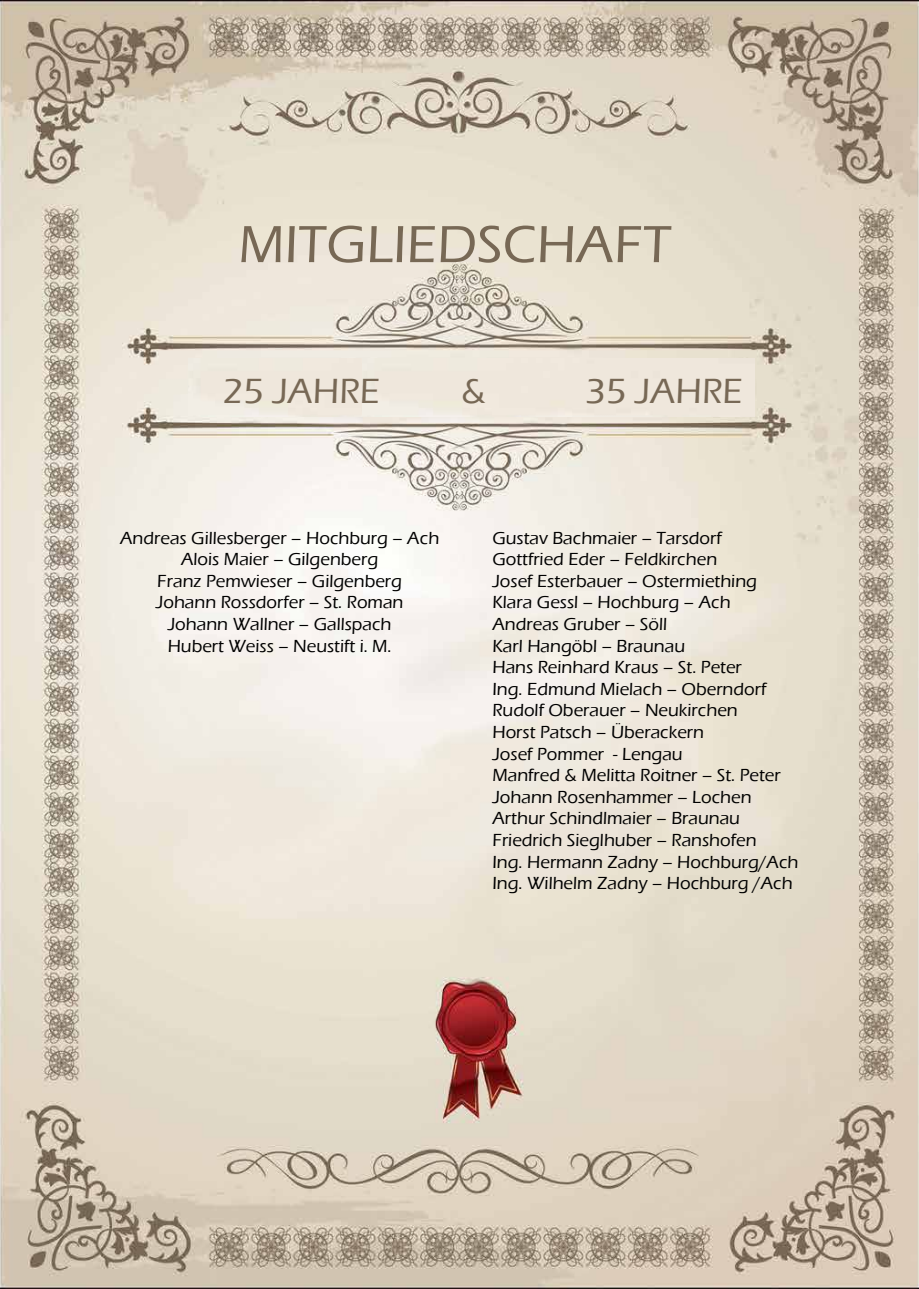
<style>
.page{position:relative;width:919px;height:1289px;background:#fff}
.page>*{position:absolute;margin:0;border:0;box-sizing:border-box;transform-origin:0 0}
.t1{font:500 54px "Eras ITC";color:#776855}
.t2{font:500 36px "Eras ITC";color:#776855}
.t3{font:500 18px/21.6px "Eras ITC";color:#000;text-align:center}
</style>
<div class="page">
<img style="left:0;top:0;width:918px;height:1288px">
<img style="left:188px;top:358px;width:174px;height:58px">
<div style="left:362px;top:358px;width:392px;height:58px;background:#efe7dc"></div>
<h1 class="t1" style="left:238px;top:214px;width:77px">Mitgliedschaft</h1>
<h2 class="t2" style="left:222px;top:371px;width:90px">25 Jahre</h2>
<h2 class="t2" style="left:461px;top:371px;width:26px">&amp;</h2>
<h2 class="t2" style="left:585px;top:371px;width:159px">35 JAHRE</h2>
<p class="t3" style="left:120px;top:527px;width:320px">Andreas Gillesberger – Hochburg – Ach<br>Alois Maier – Gilgenberg<br>Franz Pemwieser – Gilgenberg<br>Johann Rossdorfer – St. Roman<br>Johann Wallner – Gallspach<br>Hubert Weiss – Neustift i. M.</p>
<p class="t3" style="left:492px;top:527px;width:307px;text-align:left">Gustav Bachmaier – Tarsdorf<br>Gottfried Eder – Feldkirchen<br>Josef Esterbauer – Ostermiething<br>Klara Gessl – Hochburg – Ach<br>Andreas Gruber – Söll<br>Karl Hangöbl – Braunau<br>Hans Reinhard Kraus – St. Peter<br>Ing. Edmund Mielach – Oberndorf<br>Rudolf Oberauer – Neukirchen<br>Horst Patsch – Überackern<br>Josef Pommer - Lengau<br>Manfred &amp; Melitta Roitner – St. Peter<br>Johann Rosenhammer – Lochen<br>Arthur Schindlmaier – Braunau<br>Friedrich Sieglhuber – Ranshofen<br>Ing. Hermann Zadny – Hochburg/Ach<br>Ing. Wilhelm Zadny – Hochburg /Ach</p>
</div>
